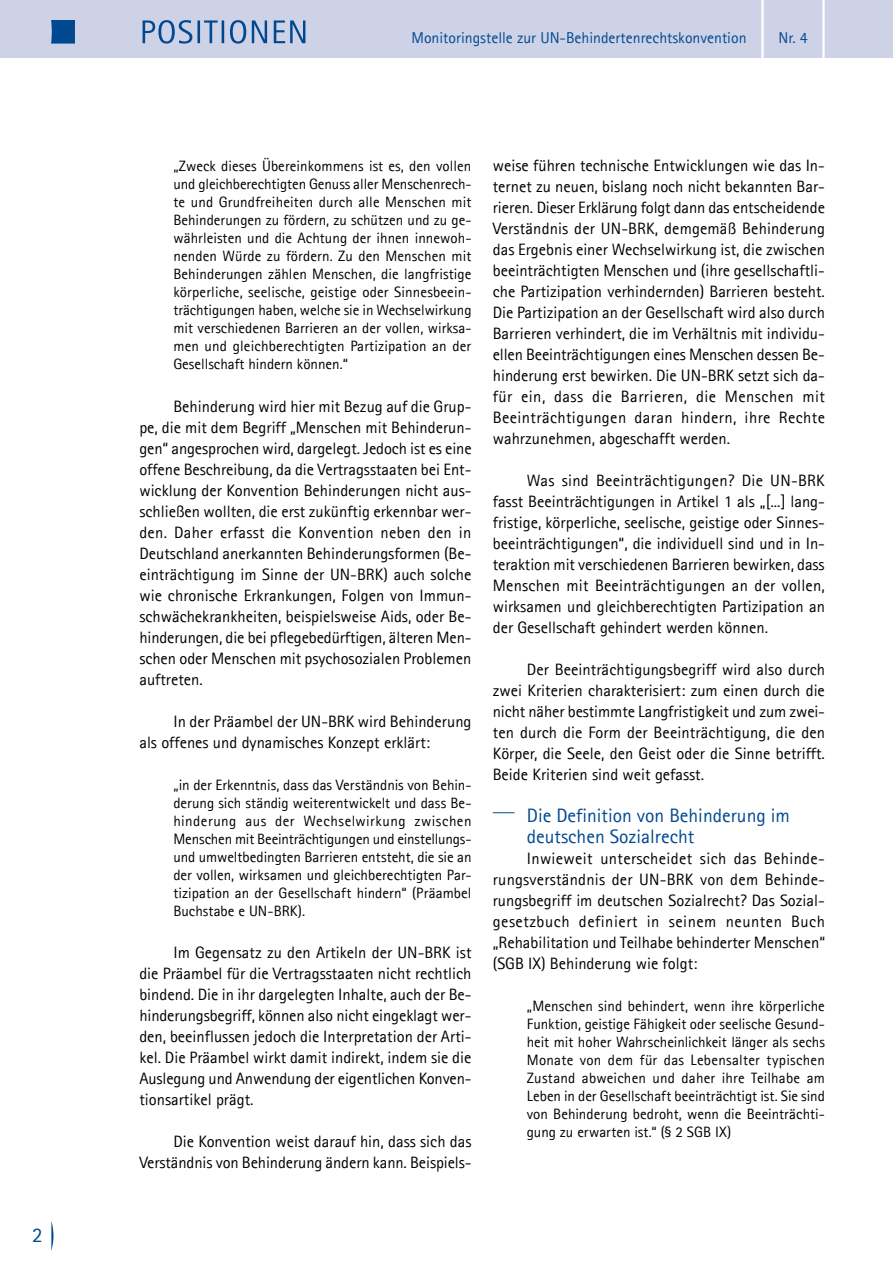
<style>
.page{position:relative;width:893px;height:1263px;background:#fff}
.page>*{position:absolute;margin:0;border:0;box-sizing:border-box;transform-origin:0 0}
.t1{font:86.7px "Agfa Rotis Sans Serif";color:#fff;scale:.55 1}
.t2{font:21px "Agfa Rotis Sans Serif";color:#004990}
.t3{font:19.5px/21px "Agfa Rotis Sans Serif";color:#004990}
.t4{font:16.5px/21px "Agfa Rotis Sans Serif";color:#000;text-align:justify}
.t5{font:15.75px "Agfa Rotis Sans Serif";color:#004990}
.t6{font:15px/18px "Agfa Rotis Sans Serif";color:#000;text-align:justify}
</style>
<div class="page">
<div style="left:0;top:0;width:893px;height:57px;background:#cdd2e7"></div>
<svg style="left:51px;top:20px;width:24px;height:24px"></svg>
<svg style="left:51px;top:1221px;width:3px;height:30px"></svg>
<svg style="left:143px;top:20px;width:162px;height:24px"></svg>
<svg style="left:493px;top:812px;width:21px;height:1px"></svg>
<p class="t2" style="left:32px;top:1222px;width:12px">2</p>
<p class="t5" style="left:411px;top:28px;width:337px">Monitoringstelle zur UN-Behindertenrechtskonvention</p>
<h1 class="t1" style="left:755px;top:-33px;width:30px">|</h1>
<p class="t5" style="left:778px;top:28px;width:31px">Nr. 4</p>
<h1 class="t1" style="left:816px;top:-33px;width:30px">|</h1>
<p class="t6" style="left:173px;top:156px;width:300px">„Zweck dieses Übereinkommens ist es, den vollen und gleichberechtigten Genuss aller Menschenrech&shy;te und Grundfreiheiten durch alle Menschen mit Behinderungen zu fördern, zu schützen und zu ge&shy;währleisten und die Achtung der ihnen innewoh&shy;nenden Würde zu fördern. Zu den Menschen mit Behinderungen zählen Menschen, die langfristige körperliche, seelische, geistige oder Sinnesbeein&shy;trächtigungen haben, welche sie in Wechselwirkung mit verschiedenen Barrieren an der vollen, wirksa&shy;men und gleichberechtigten Partizipation an der Gesellschaft hindern können.“</p>
<p class="t4" style="left:139px;top:396px;width:334px;text-indent:34px">Behinderung wird hier mit Bezug auf die Grup&shy;pe, die mit dem Begriff „Menschen mit Behinderun&shy;gen“ angesprochen wird, dargelegt. Jedoch ist es eine offene Beschreibung, da die Vertragsstaaten bei Ent&shy;wicklung der Konvention Behinderungen nicht aus&shy;schließen wollten, die erst zukünftig erkennbar wer&shy;den. Daher erfasst die Konvention neben den in Deutschland anerkannten Behinderungsformen (Be&shy;einträchtigung im Sinne der UN-BRK) auch solche wie chronische Erkrankungen, Folgen von Immun&shy;schwächekrankheiten, beispielsweise Aids, oder Be&shy;hinderungen, die bei pflegebedürftigen, älteren Men&shy;schen oder Menschen mit psychosozialen Problemen auftreten.</p>
<p class="t4" style="left:139px;top:711px;width:334px;text-indent:34px">In der Präambel der UN-BRK wird Behinderung als offenes und dynamisches Konzept erklärt:</p>
<p class="t6" style="left:173px;top:776px;width:300px">„in der Erkenntnis, dass das Verständnis von Behin&shy;derung sich ständig weiterentwickelt und dass Be&shy;hinderung aus der Wechselwirkung zwischen Menschen mit Beeinträchtigungen und einstellungs&shy;und umweltbedingten Barrieren entsteht, die sie an der vollen, wirksamen und gleichberechtigten Par&shy;tizipation an der Gesellschaft hindern“ (Präambel Buchstabe e UN-BRK).</p>
<p class="t4" style="left:139px;top:942px;width:334px;text-indent:34px">Im Gegensatz zu den Artikeln der UN-BRK ist die Präambel für die Vertragsstaaten nicht rechtlich bindend. Die in ihr dargelegten Inhalte, auch der Be&shy;hinderungsbegriff, können also nicht eingeklagt wer&shy;den, beeinflussen jedoch die Interpretation der Arti&shy;kel. Die Präambel wirkt damit indirekt, indem sie die Auslegung und Anwendung der eigentlichen Konven&shy;tionsartikel prägt.</p>
<p class="t4" style="left:139px;top:1131px;width:334px;text-align:right">Die Konvention weist darauf hin, dass sich das<br>Verständnis von Behinderung ändern kann. Beispiels-</p>
<p class="t4" style="left:493px;top:154px;width:334px">weise führen technische Entwicklungen wie das In&shy;ternet zu neuen, bislang noch nicht bekannten Bar&shy;rieren. Dieser Erklärung folgt dann das entscheidende Verständnis der UN-BRK, demgemäß Behinderung das Ergebnis einer Wechselwirkung ist, die zwischen beeinträchtigten Menschen und (ihre gesellschaftli&shy;che Partizipation verhindernden) Barrieren besteht.<br>Die Partizipation an der Gesellschaft wird also durch Barrieren verhindert, die im Verhältnis mit individu&shy;ellen Beeinträchtigungen eines Menschen dessen Be&shy;hinderung erst bewirken. Die UN-BRK setzt sich da&shy;für ein, dass die Barrieren, die Menschen mit Beeinträchtigungen daran hindern, ihre Rechte wahrzunehmen, abgeschafft werden.</p>
<p class="t4" style="left:493px;top:469px;width:334px;text-indent:34px">Was sind Beeinträchtigungen? Die UN-BRK fasst Beeinträchtigungen in Artikel 1 als „[...] lang&shy;fristige, körperliche, seelische, geistige oder Sinnes&shy;beeinträchtigungen“, die individuell sind und in In&shy;teraktion mit verschiedenen Barrieren bewirken, dass Menschen mit Beeinträchtigungen an der vollen, wirksamen und gleichberechtigten Partizipation an der Gesellschaft gehindert werden können.</p>
<p class="t4" style="left:493px;top:658px;width:334px;text-indent:34px">Der Beeinträchtigungsbegriff wird also durch zwei Kriterien charakterisiert: zum einen durch die nicht näher bestimmte Langfristigkeit und zum zwei&shy;ten durch die Form der Beeinträchtigung, die den Körper, die Seele, den Geist oder die Sinne betrifft.<br>Beide Kriterien sind weit gefasst.</p>
<h3 class="t3" style="left:527px;top:804px;width:265px">Die Definition von Behinderung im deutschen Sozialrecht</h3>
<p class="t4" style="left:493px;top:847px;width:334px;text-indent:34px">Inwieweit unterscheidet sich das Behinde&shy;rungsverständnis der UN-BRK von dem Behinde&shy;rungsbegriff im deutschen Sozialrecht? Das Sozial&shy;gesetzbuch definiert in seinem neunten Buch „Rehabilitation und Teilhabe behinderter Menschen“ (SGB IX) Behinderung wie folgt:</p>
<p class="t6" style="left:527px;top:996px;width:300px">„Menschen sind behindert, wenn ihre körperliche Funktion, geistige Fähigkeit oder seelische Gesund&shy;heit mit hoher Wahrscheinlichkeit länger als sechs Monate von dem für das Lebensalter typischen Zustand abweichen und daher ihre Teilhabe am Leben in der Gesellschaft beeinträchtigt ist. Sie sind von Behinderung bedroht, wenn die Beeinträchti&shy;gung zu erwarten ist.“ (§ 2 SGB IX)</p>
</div>
